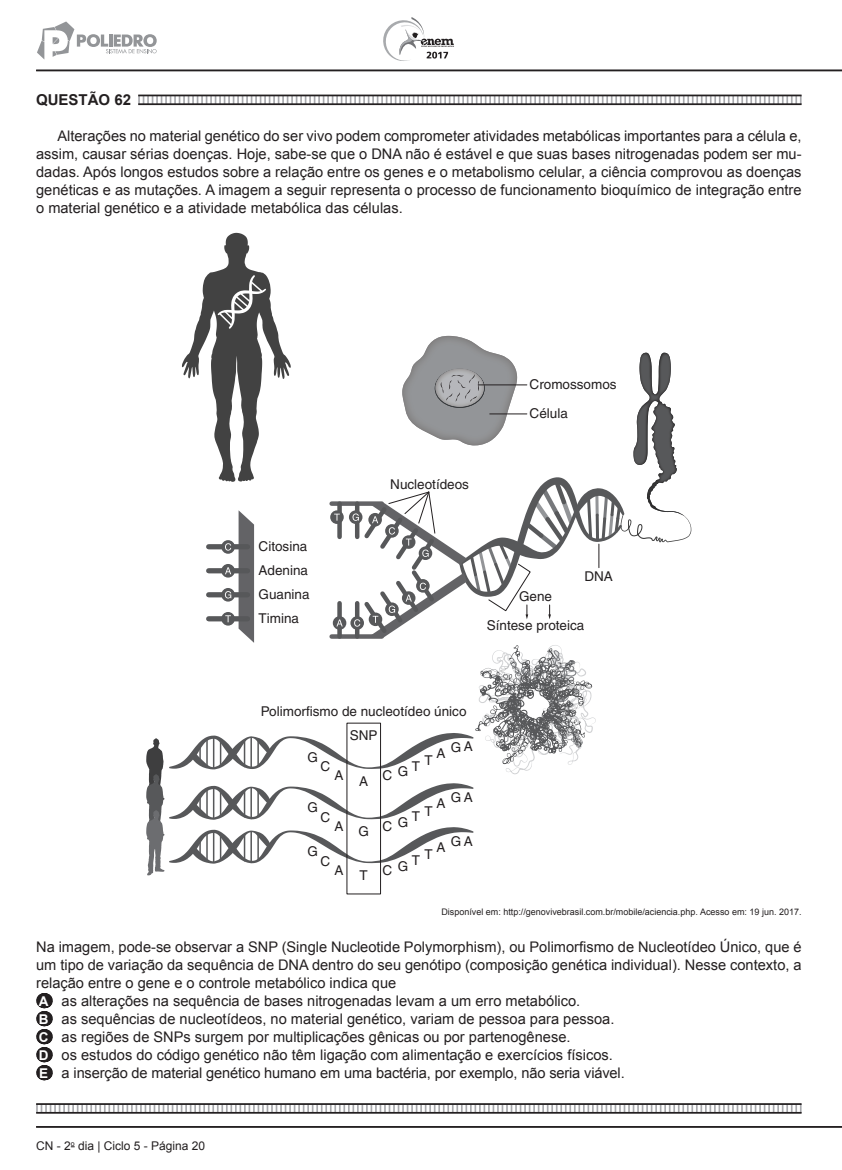
<style>
.page{position:relative;width:842px;height:1170px;background:#fff}
.page>*{position:absolute;margin:0;border:0;box-sizing:border-box;transform-origin:0 0}
.t1{font:700 15px "Arial";color:#231f20}
.t2{font:14.7px/18px "Arial";color:#231f20;text-align:justify}
.t3{font:13.5px/24px "Helvetica";color:#231f20}
.t4{font:12px "Arial";color:#231f20}
.t5{font:9px "Arial";color:#231f20}
.s1{font-weight:700;font-size:13.5px;color:#fff}
</style>
<div class="page">
<svg style="left:383px;top:17px;width:71px;height:44px"></svg>
<hr style="left:36px;top:70px;width:806px;height:1px;background:#231f20">
<hr style="left:36px;top:1125px;width:806px;height:2px;background:#231f20">
<svg style="left:37px;top:21px;width:120px;height:39px"></svg>
<svg style="left:138px;top:96px;width:663px;height:7px"></svg>
<svg style="left:44px;top:993px;width:1px;height:87px"></svg>
<svg style="left:36px;top:1104px;width:765px;height:7px"></svg>
<hr style="left:138px;top:95px;width:663px;height:1px;background:#231f20">
<hr style="left:138px;top:103px;width:663px;height:2px;background:#231f20">
<svg style="left:146px;top:233px;width:545px;height:642px"></svg>
<hr style="left:478px;top:384px;width:49px;height:1px;background:#231f20">
<hr style="left:36px;top:1103px;width:765px;height:1px;background:#231f20">
<hr style="left:36px;top:1111px;width:765px;height:2px;background:#231f20">
<p class="t1" style="left:36px;top:89px;width:97px">QUESTÃO 62</p>
<p class="t2" style="left:36px;top:127px;width:767px;text-indent:21px">Alterações no material genético do ser vivo podem comprometer atividades metabólicas importantes para a célula e, assim, causar sérias doenças. Hoje, sabe-se que o DNA não é estável e que suas bases nitrogenadas podem ser mu&shy;dadas. Após longos estudos sobre a relação entre os genes e o metabolismo celular, a ciência comprovou as doenças genéticas e as mutações. A imagem a seguir representa o processo de funcionamento bioquímico de integração entre o material genético e a atividade metabólica das células.</p>
<p class="t3" style="left:259px;top:534px;width:53px">Citosina<br>Adenina<br>Guanina<br>Timina</p>
<p class="t3" style="left:390px;top:472px;width:80px">Nucleotídeos</p>
<p class="t3" style="left:530px;top:370px;width:89px;line-height:29px">Cromossomos<br>Célula</p>
<p class="t3" style="left:584px;top:564px;width:30px">DNA</p>
<p class="t3" style="left:487px;top:581px;width:99px;line-height:29.4px;text-align:center">Gene<br>Síntese proteica</p>
<p class="t3" style="left:261px;top:698px;width:207px;text-align:center">Polimorfismo de nucleotídeo único<br>SNP</p>
<p class="t3" style="left:451px;top:734px;width:24px">GA</p>
<p class="t3" style="left:436px;top:740px;width:11px">A</p>
<p class="t3" style="left:307px;top:745px;width:12px">G</p>
<p class="t3" style="left:412px;top:751px;width:22px">T T</p>
<p class="t3" style="left:321px;top:754px;width:11px">C</p>
<p class="t3" style="left:398px;top:759px;width:12px">G</p>
<p class="t3" style="left:334px;top:763px;width:11px">A</p>
<p class="t3" style="left:383px;top:763px;width:11px">C</p>
<p class="t3" style="left:359px;top:768px;width:11px">A</p>
<p class="t3" style="left:451px;top:785px;width:24px">GA</p>
<p class="t3" style="left:436px;top:791px;width:11px">A</p>
<p class="t3" style="left:307px;top:795px;width:12px">G</p>
<p class="t3" style="left:412px;top:801px;width:22px">T T</p>
<p class="t3" style="left:321px;top:804px;width:11px">C</p>
<p class="t3" style="left:398px;top:809px;width:12px">G</p>
<p class="t3" style="left:334px;top:813px;width:59px">AGC</p>
<p class="t3" style="left:451px;top:829px;width:24px">GA</p>
<p class="t3" style="left:436px;top:834px;width:11px">A</p>
<p class="t3" style="left:307px;top:839px;width:12px">G</p>
<p class="t3" style="left:412px;top:845px;width:22px">T T</p>
<p class="t3" style="left:321px;top:848px;width:11px">C</p>
<p class="t3" style="left:398px;top:853px;width:12px">G</p>
<p class="t3" style="left:334px;top:857px;width:11px">A</p>
<p class="t3" style="left:383px;top:857px;width:11px">C</p>
<p class="t3" style="left:360px;top:862px;width:10px">T</p>
<p class="t5" style="left:441px;top:905px;width:362px">Disponível em: http://genovivebrasil.com.br/mobile/aciencia.php. Acesso em: 19 jun. 2017.</p>
<p class="t2" style="left:36px;top:937px;width:767px;text-align:left">Na imagem, pode-se observar a SNP (Single Nucleotide Polymorphism), ou Polimorfismo de Nucleotídeo Único, que é um tipo de variação da sequência de DNA dentro do seu genótipo (composição genética individual). Nesse contexto, a relação entre o gene e o controle metabólico indica que<br><span class="s1">A</span> as alterações na sequência de bases nitrogenadas levam a um erro metabólico.<br><span class="s1">B</span> as sequências de nucleotídeos, no material genético, variam de pessoa para pessoa.<br><span class="s1">C</span> as regiões de SNPs surgem por multiplicações gênicas ou por partenogênese.<br><span class="s1">D</span> os estudos do código genético não têm ligação com alimentação e exercícios físicos.<br><span class="s1">E</span> a inserção de material genético humano em uma bactéria, por exemplo, não seria viável.</p>
<p class="t4" style="left:36px;top:1137px;width:171px">CN - 2<sup>o</sup> dia | Ciclo 5 - Página 20</p>
</div>
